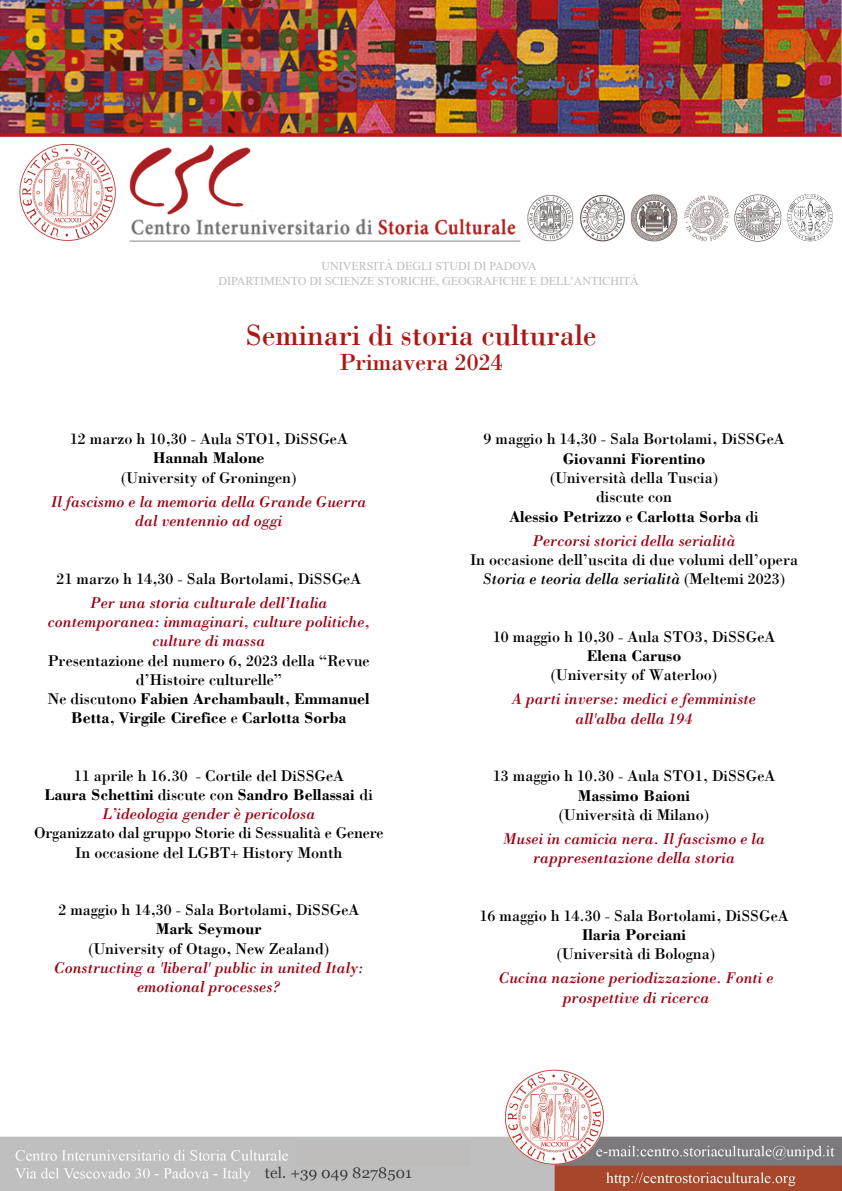
<style>
.page{position:relative;width:842px;height:1191px;background:#fff}
.page>*{position:absolute;margin:0;border:0;box-sizing:border-box;transform-origin:0 0}
.t1{font:30px "Bodoni";color:#aa1917}
.t2{font:24px "Bodoni";color:#aa1917}
.t3{font:16px/19.2px "Bodoni";color:#000;text-align:center}
.t4{font:italic 16px/19.2px "Bodoni";color:#9b0014;text-align:center}
.t5{font:700 16px "Bodoni";color:#000}
.t6{font:12px/14.4px "Times New Roman";color:#bebcbb;text-align:center}
.s1{font-weight:700}
.s2{font-style:italic;color:#9b0014}
.s3{font-style:italic}
</style>
<div class="page">
<img style="left:0;top:0;width:842px;height:138px">
<img style="left:0;top:1069px;width:842px;height:122px">
<div style="left:296px;top:1140px;width:175px;height:25px;background:#bebcbb"></div>
<img style="left:19px;top:144px;width:763px;height:98px">
<img style="left:787px;top:193px;width:46px;height:49px">
<p class="t6" style="left:219px;top:259px;width:422px">UNIVERSITÀ DEGLI STUDI DI PADOVA<br>DIPARTIMENTO DI SCIENZE STORICHE, GEOGRAFICHE E DELL’ANTICHITÀ</p>
<h1 class="t1" style="left:246px;top:317px;width:352px">Seminari di storia culturale</h1>
<h2 class="t2" style="left:339px;top:348px;width:165px">Primavera 2024</h2>
<p class="t3" style="left:70px;top:429px;width:279px">12 marzo h 10,30 - Aula STO1, DiSSGeA</p>
<p class="t5" style="left:153px;top:448px;width:113px">Hannah Malone</p>
<p class="t3" style="left:121px;top:467px;width:177px">(University of Groningen)</p>
<p class="t4" style="left:51px;top:492px;width:317px">Il fascismo e la memoria della Grande Guerra dal ventennio ad oggi</p>
<p class="t3" style="left:57px;top:568px;width:306px">21 marzo h 14,30 - Sala Bortolami, DiSSGeA</p>
<p class="t4" style="left:48px;top:593px;width:324px">Per una storia culturale dell’Italia contemporanea: immaginari, culture politiche, culture di massa</p>
<p class="t3" style="left:48px;top:650px;width:323px">Presentazione del numero 6, 2023 della “Revue d’Histoire culturelle”<br>Ne discutono <span class="s1">Fabien Archambault</span>, <span class="s1">Emmanuel Betta</span>, <span class="s1">Virgile Cirefice</span> e <span class="s1">Carlotta Sorba</span></p>
<p class="t3" style="left:45px;top:765px;width:330px">11 aprile h 16.30 - Cortile del DiSSGeA<br><span class="s1">Laura Schettini</span> discute con <span class="s1">Sandro Bellassai</span> di<br><span class="s2">L’ideologia gender è pericolosa</span></p>
<p class="t3" style="left:34px;top:823px;width:351px">Organizzato dal gruppo Storie di Sessualità e Genere<br>In occasione del LGBT+ History Month</p>
<p class="t3" style="left:58px;top:900px;width:302px">2 maggio h 14,30 - Sala Bortolami, DiSSGeA</p>
<p class="t5" style="left:156px;top:919px;width:107px">Mark Seymour</p>
<p class="t3" style="left:88px;top:938px;width:242px">(University of Otago, New Zealand)</p>
<p class="t4" style="left:54px;top:957px;width:311px">Constructing a 'liberal' public in united Italy: emotional processes?</p>
<p class="t3" style="left:484px;top:429px;width:302px">9 maggio h 14,30 - Sala Bortolami, DiSSGeA</p>
<p class="t5" style="left:563px;top:449px;width:144px">Giovanni Fiorentino</p>
<p class="t3" style="left:509px;top:467px;width:251px">(Università della Tuscia)<br>discute con<br><span class="s1">Alessio Petrizzo</span> e <span class="s1">Carlotta Sorba</span> di</p>
<p class="t4" style="left:532px;top:530px;width:205px">Percorsi storici della serialità</p>
<p class="t3" style="left:470px;top:550px;width:330px">In occasione dell’uscita di due volumi dell’opera<br><span class="s3">Storia e teoria della serialità</span> (Meltemi 2023)</p>
<p class="t3" style="left:493px;top:627px;width:284px">10 maggio h 10,30 - Aula STO3, DiSSGeA</p>
<p class="t5" style="left:587px;top:646px;width:96px">Elena Caruso</p>
<p class="t3" style="left:551px;top:665px;width:168px">(University of Waterloo)</p>
<p class="t4" style="left:512px;top:689px;width:245px">A parti inverse: medici e femministe all'alba della 194</p>
<p class="t3" style="left:493px;top:766px;width:284px">13 maggio h 10.30 - Aula STO1, DiSSGeA</p>
<p class="t5" style="left:578px;top:785px;width:113px">Massimo Baioni</p>
<p class="t3" style="left:559px;top:804px;width:152px">(Università di Milano)</p>
<p class="t4" style="left:503px;top:828px;width:263px">Musei in camicia nera. Il fascismo e la rappresentazione della storia</p>
<p class="t3" style="left:480px;top:905px;width:310px">16 maggio h 14.30 - Sala Bortolami, DiSSGeA</p>
<p class="t5" style="left:582px;top:925px;width:105px">Ilaria Porciani</p>
<p class="t3" style="left:557px;top:944px;width:160px">(Università di Bologna)</p>
<p class="t4" style="left:499px;top:968px;width:276px">Cucina nazione periodizzazione. Fonti e prospettive di ricerca</p>
</div>
